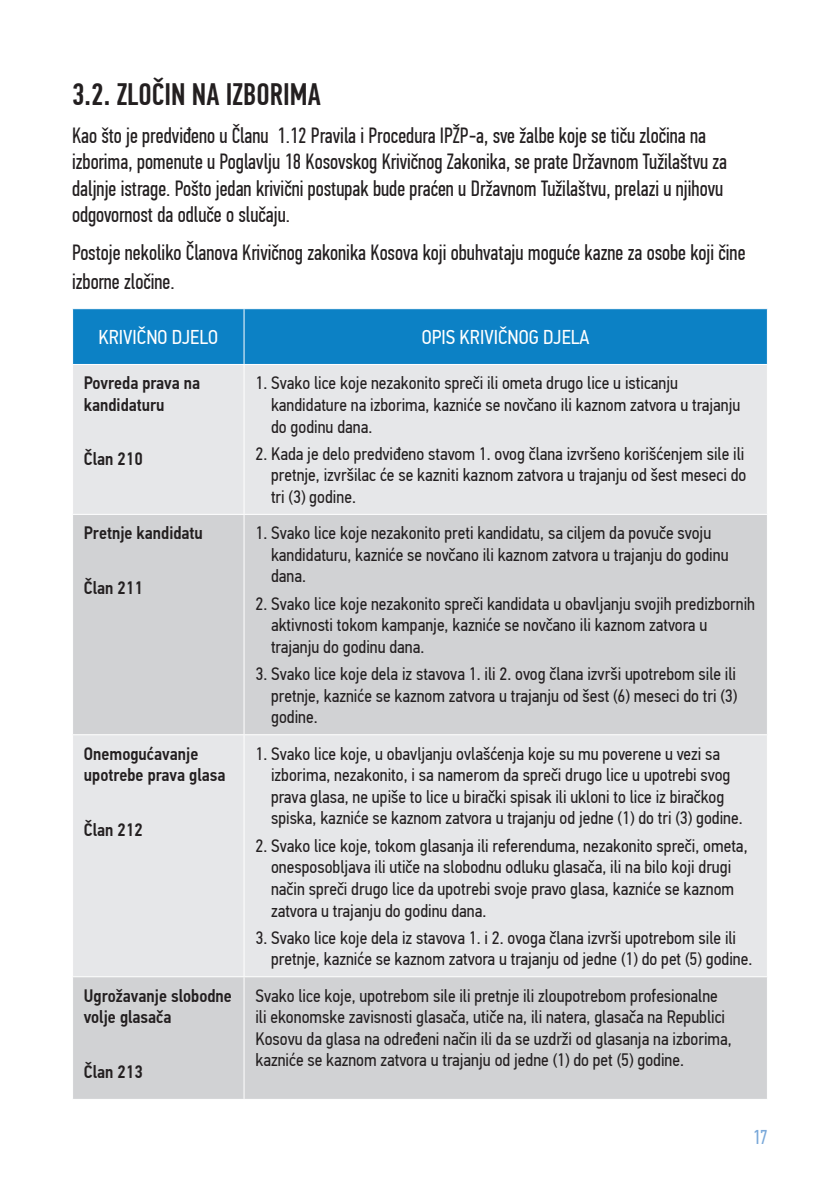
<style>
.page{position:relative;width:840px;height:1191px;background:#fff}
.page>*{position:absolute;margin:0;border:0;box-sizing:border-box;transform-origin:0 0}
.t1{font:500 31px "PF Din Text Comp Pro";color:#231f20}
.t2{font:22px/26.4px "PF Din Text Comp Pro";color:#231f20}
.t3{font:20px "PF Din Text Cond Pro";color:#fff}
.t4{font:20px "PF Din Text Comp Pro";color:#79a8d9}
.t5{font:18px/21.6px "PF Din Text Cond Pro";color:#231f20}
.t6{font:500 18px/21.6px "PF Din Text Cond Pro";color:#231f20}
</style>
<div class="page">
<div style="left:73px;top:309px;width:693px;height:55px;background:#0c81c5"></div>
<div style="left:73px;top:365px;width:693px;height:149px;background:#e6e7e9"></div>
<svg style="left:73px;top:515px;width:693px;height:583px;background:#d9dadc"></svg>
<hr style="left:243px;top:309px;width:1px;height:55px;background:#fff">
<hr style="left:243px;top:365px;width:1px;height:149px;background:#fff">
<hr style="left:243px;top:515px;width:1px;height:219px;background:#fff">
<hr style="left:72px;top:734px;width:172px;height:1px;background:#fff">
<hr style="left:244px;top:734px;width:523px;height:1px;background:#fff">
<hr style="left:243px;top:735px;width:1px;height:241px;background:#fff">
<hr style="left:72px;top:976px;width:172px;height:1px;background:#fff">
<hr style="left:244px;top:976px;width:523px;height:1px;background:#fff">
<hr style="left:243px;top:977px;width:1px;height:121px;background:#fff">
<h1 class="t1" style="left:72px;top:77px;width:250px">3.2. ZLOČIN NA IZBORIMA</h1>
<p class="t2" style="left:72px;top:123px;width:656px">Kao što je predviđeno u Članu 1.12 Pravila i Procedura IPŽP-a, sve žalbe koje se tiču zločina na izborima, pomenute u Poglavlju 18 Kosovskog Krivičnog Zakonika, se prate Državnom Tužilaštvu za daljnje istrage. Pošto jedan krivični postupak bude praćen u Državnom Tužilaštvu, prelazi u njihovu odgovornost da odluče o slučaju.</p>
<p class="t2" style="left:72px;top:238px;width:674px;line-height:28.8px">Postoje nekoliko Članova Krivičnog zakonika Kosova koji obuhvataju moguće kazne za osobe koji čine izborne zločine.</p>
<p class="t3" style="left:98px;top:325px;width:121px">KRIVIČNO DJELO</p>
<p class="t3" style="left:421px;top:325px;width:169px">OPIS KRIVIČNOG DJELA</p>
<p class="t6" style="left:84px;top:372px;width:118px">Povreda prava na kandidaturu</p>
<p class="t6" style="left:84px;top:448px;width:60px">Član 210</p>
<p class="t5" style="left:271px;top:372px;width:470px;text-indent:-16px">1. Svako lice koje nezakonito spreči ili ometa drugo lice u isticanju kandidature na izborima, kazniće se novčano ili kaznom zatvora u trajanju do godinu dana.</p>
<p class="t5" style="left:271px;top:443px;width:476px;text-indent:-16px">2. Kada je delo predviđeno stavom 1. ovog člana izvršeno korišćenjem sile ili pretnje, izvršilac će se kazniti kaznom zatvora u trajanju od šest meseci do tri (3) godine.</p>
<p class="t6" style="left:84px;top:522px;width:120px">Pretnje kandidatu</p>
<p class="t6" style="left:84px;top:577px;width:60px">Član 211</p>
<p class="t6" style="left:84px;top:743px;width:143px">Onemogućavanje upotrebe prava glasa</p>
<p class="t6" style="left:84px;top:819px;width:60px">Član 212</p>
<p class="t6" style="left:84px;top:984px;width:149px">Ugrožavanje slobodne volje glasača</p>
<p class="t6" style="left:84px;top:1061px;width:60px">Član 213</p>
<p class="t5" style="left:271px;top:522px;width:459px;text-indent:-16px">1. Svako lice koje nezakonito preti kandidatu, sa ciljem da povuče svoju kandidaturu, kazniće se novčano ili kaznom zatvora u trajanju do godinu dana.</p>
<p class="t5" style="left:271px;top:593px;width:485px;text-indent:-16px">2. Svako lice koje nezakonito spreči kandidata u obavljanju svojih predizbornih aktivnosti tokom kampanje, kazniće se novčano ili kaznom zatvora u trajanju do godinu dana.</p>
<p class="t5" style="left:271px;top:663px;width:467px;text-align:justify;text-indent:-16px">3. Svako lice koje dela iz stavova 1. ili 2. ovog člana izvrši upotrebom sile ili pretnje, kazniće se kaznom zatvora u trajanju od šest (6) meseci do tri (3) godine.</p>
<p class="t5" style="left:271px;top:742px;width:473px;text-indent:-16px">1. Svako lice koje, u obavljanju ovlašćenja koje su mu poverene u vezi sa izborima, nezakonito, i sa namerom da spreči drugo lice u upotrebi svog prava glasa, ne upiše to lice u birački spisak ili ukloni to lice iz biračkog spiska, kazniće se kaznom zatvora u trajanju od jedne (1) do tri (3) godine.</p>
<p class="t5" style="left:271px;top:834px;width:478px;text-indent:-16px">2. Svako lice koje, tokom glasanja ili referenduma, nezakonito spreči, ometa, onesposobljava ili utiče na slobodnu odluku glasača, ili na bilo koji drugi način spreči drugo lice da upotrebi svoje pravo glasa, kazniće se kaznom zatvora u trajanju do godinu dana.</p>
<p class="t5" style="left:271px;top:927px;width:482px;text-indent:-16px">3. Svako lice koje dela iz stavova 1. i 2. ovoga člana izvrši upotrebom sile ili pretnje, kazniće se kaznom zatvora u trajanju od jedne (1) do pet (5) godine.</p>
<p class="t5" style="left:255px;top:984px;width:477px">Svako lice koje, upotrebom sile ili pretnje ili zloupotrebom profesionalne ili ekonomske zavisnosti glasača, utiče na, ili natera, glasača na Republici Kosovu da glasa na određeni način ili da se uzdrži od glasanja na izborima, kazniće se kaznom zatvora u trajanju od jedne (1) do pet (5) godine.</p>
<p class="t4" style="left:752px;top:1125px;width:17px">17</p>
</div>
